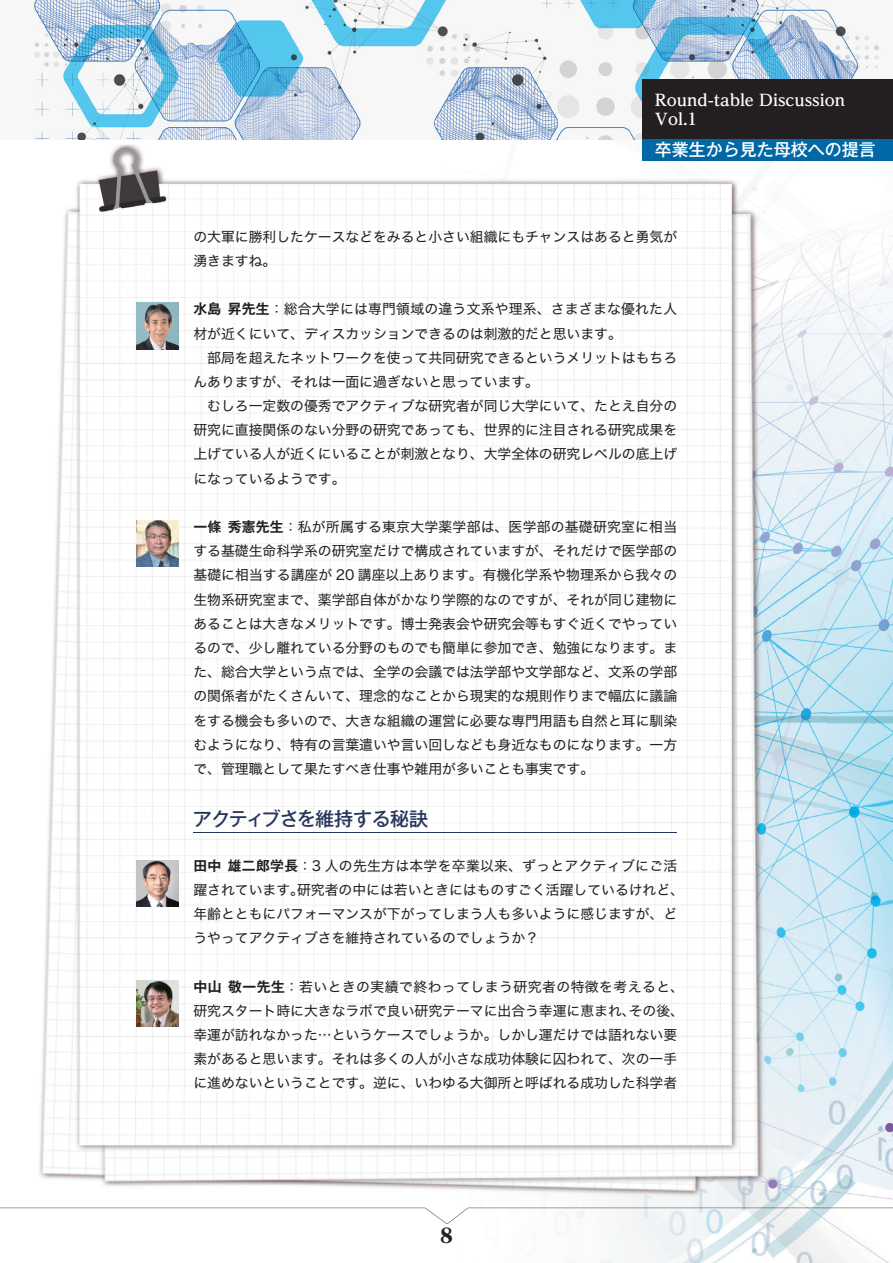
<style>
.page{position:relative;width:893px;height:1263px;background:#fff}
.page>*{position:absolute;margin:0;border:0;box-sizing:border-box;transform-origin:0 0}
.t1{font:700 22.35px "Century Std";color:#231f20}
.t2{font:500 19.2px "Gothic MB101 Pro";letter-spacing:-.045em;color:#27355c}
.t3{font:500 16.95px "Gothic MB101 Pro";color:#fff}
.t4{font:700 15.9px/19.2px "UD Reimin Pro";color:#fff}
.t5{font:13.8px/24.2px "Hira Kaku Std W4";color:#231f20}
.s1{font-family:"Gothic MB101 Pro De";font-weight:700}
</style>
<div class="page">
<img style="left:789px;top:160px;width:104px;height:1103px">
<img style="left:41px;top:139px;width:601px;height:1px">
<img style="left:567px;top:1250px;width:222px;height:13px">
<img style="left:0;top:145px;width:826px;height:1105px">
<img style="left:33px;top:0;width:860px;height:139px">
<div style="left:642px;top:80px;width:251px;height:59px;background:#231f20"></div>
<div style="left:642px;top:139px;width:251px;height:21px;background:#0068a5"></div>
<svg style="left:0;top:1208px;width:893px;height:16px"></svg>
<img style="left:136px;top:980px;width:43px;height:47px">
<img style="left:136px;top:302px;width:43px;height:47px">
<img style="left:136px;top:520px;width:43px;height:47px">
<img style="left:136px;top:860px;width:43px;height:47px">
<hr style="left:193px;top:832px;width:484px;height:1px;background:#27355c">
<p class="t4" style="left:655px;top:90px;width:192px">Round-table Discussion<br>Vol.1</p>
<p class="t3" style="left:655px;top:136px;width:223px">卒業生から見た母校への提言</p>
<p class="t5" style="left:193px;top:224px;width:485px">の大軍に勝利したケースなどをみると小さい組織にもチャンスはあると勇気が湧きますね。</p>
<p class="t5" style="left:193px;top:297px;width:485px"><span class="s1">水島 昇先生</span>：総合大学には専門領域の違う文系や理系、さまざまな優れた人材が近くにいて、ディスカッションできるのは刺激的だと思います。<br>　部局を超えたネットワークを使って共同研究できるというメリットはもちろんありますが、それは一面に過ぎないと思っています。<br>　むしろ一定数の優秀でアクティブな研究者が同じ大学にいて、たとえ自分の研究に直接関係のない分野の研究であっても、世界的に注目される研究成果を上げている人が近くにいることが刺激となり、大学全体の研究レベルの底上げになっているようです。</p>
<p class="t5" style="left:193px;top:515px;width:485px;text-align:justify"><span class="s1">一條 秀憲先生</span>：私が所属する東京大学薬学部は、医学部の基礎研究室に相当する基礎生命科学系の研究室だけで構成されていますが、それだけで医学部の基礎に相当する講座が 20 講座以上あります。有機化学系や物理系から我々の生物系研究室まで、薬学部自体がかなり学際的なのですが、それが同じ建物にあることは大きなメリットです。博士発表会や研究会等もすぐ近くでやっているので、少し離れている分野のものでも簡単に参加でき、勉強になります。また、総合大学という点では、全学の会議では法学部や文学部など、文系の学部の関係者がたくさんいて、理念的なことから現実的な規則作りまで幅広に議論をする機会も多いので、大きな組織の運営に必要な専門用語も自然と耳に馴染むようになり、特有の言葉遣いや言い回しなども身近なものになります。一方で、管理職として果たすべき仕事や雑用が多いことも事実です。</p>
<h2 class="t2" style="left:193px;top:803px;width:237px">アクティブさを維持する秘訣</h2>
<p class="t5" style="left:193px;top:853px;width:492px"><span class="s1">田中 雄二郎学長</span>：3 人の先生方は本学を卒業以来、ずっとアクティブにご活躍されています。研究者の中には若いときにはものすごく活躍しているけれど、年齢とともにパフォーマンスが下がってしまう人も多いように感じますが、どうやってアクティブさを維持されているのでしょうか？</p>
<p class="t5" style="left:193px;top:974px;width:492px"><span class="s1">中山 敬一先生</span>：若いときの実績で終わってしまう研究者の特徴を考えると、研究スタート時に大きなラボで良い研究テーマに出合う幸運に恵まれ、その後、幸運が訪れなかった…というケースでしょうか。しかし運だけでは語れない要素があると思います。それは多くの人が小さな成功体験に囚われて、次の一手に進めないということです。逆に、いわゆる大御所と呼ばれる成功した科学者</p>
<h1 class="t1" style="left:440px;top:1222px;width:14px">8</h1>
</div>
